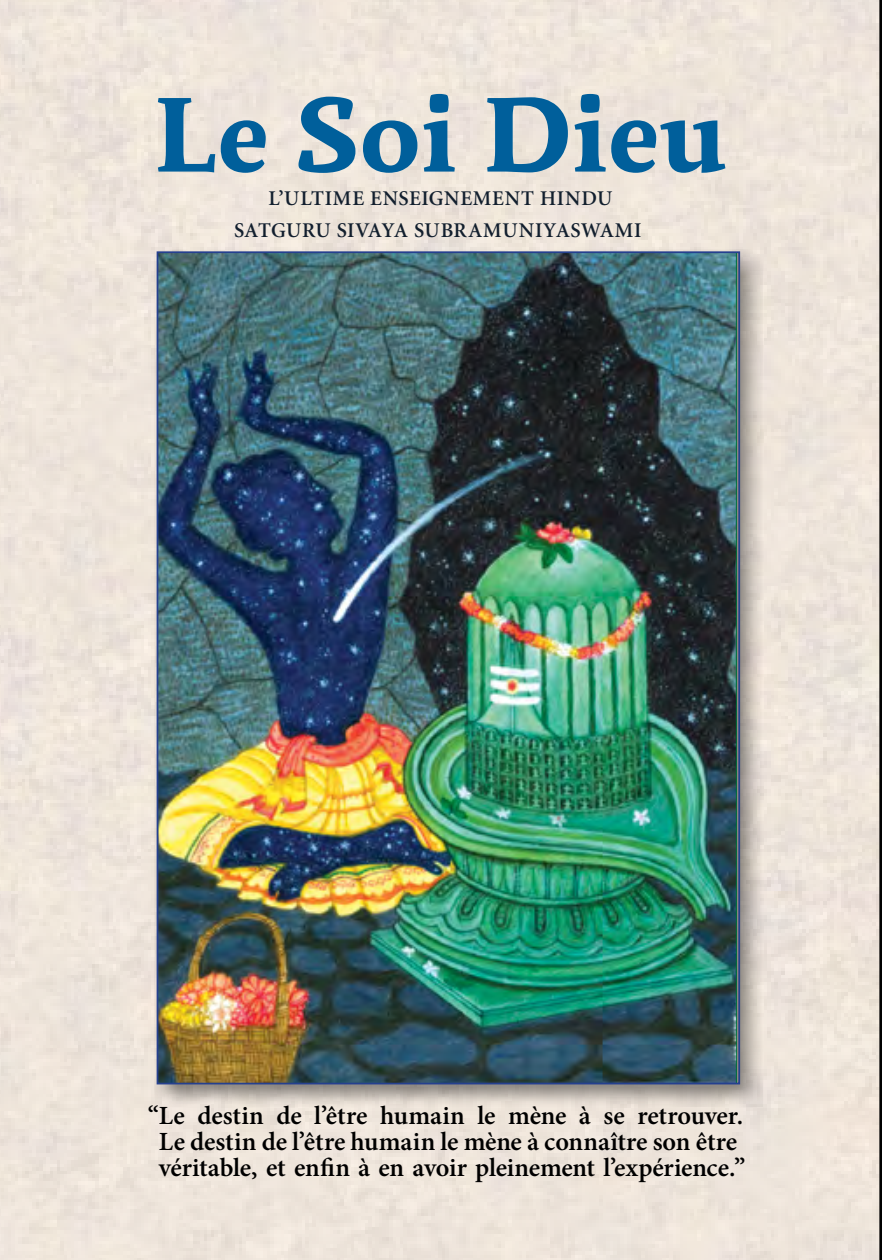
<style>
.page{position:relative;width:882px;height:1260px;background:#eee5db}
.page>*{position:absolute;margin:0;border:0;box-sizing:border-box;transform-origin:0 0}
.t1{font:700 107.8px "Relato D";color:#005f9b}
.t2{font:600 26.25px/26.2px "Minion Pro";letter-spacing:-.01em;color:#000;text-align:center}
.t3{font:600 21px/32.6px "Minion";letter-spacing:.035em;color:#121f2e;text-align:center}
</style>
<div class="page">
<div style="left:154px;top:249px;width:609px;height:858px;background:#000;opacity:.4"></div>
<img style="left:160px;top:254px;width:577px;height:827px">
<h1 class="t1" style="left:154px;top:68px;width:575px">Le Soi Dieu</h1>
<p class="t3" style="left:234px;top:182px;width:409px">L’ULTIME ENSEIGNEMENT HINDU<br>SATGURU SIVAYA SUBRAMUNIYASWAMI</p>
<p class="t2" style="left:148px;top:1102px;width:599px">“Le destin de l’être humain le mène à se retrouver.<br>Le destin de l’être humain le mène à connaître son être véritable, et enfin à en avoir pleinement l’expérience.”</p>
</div>
